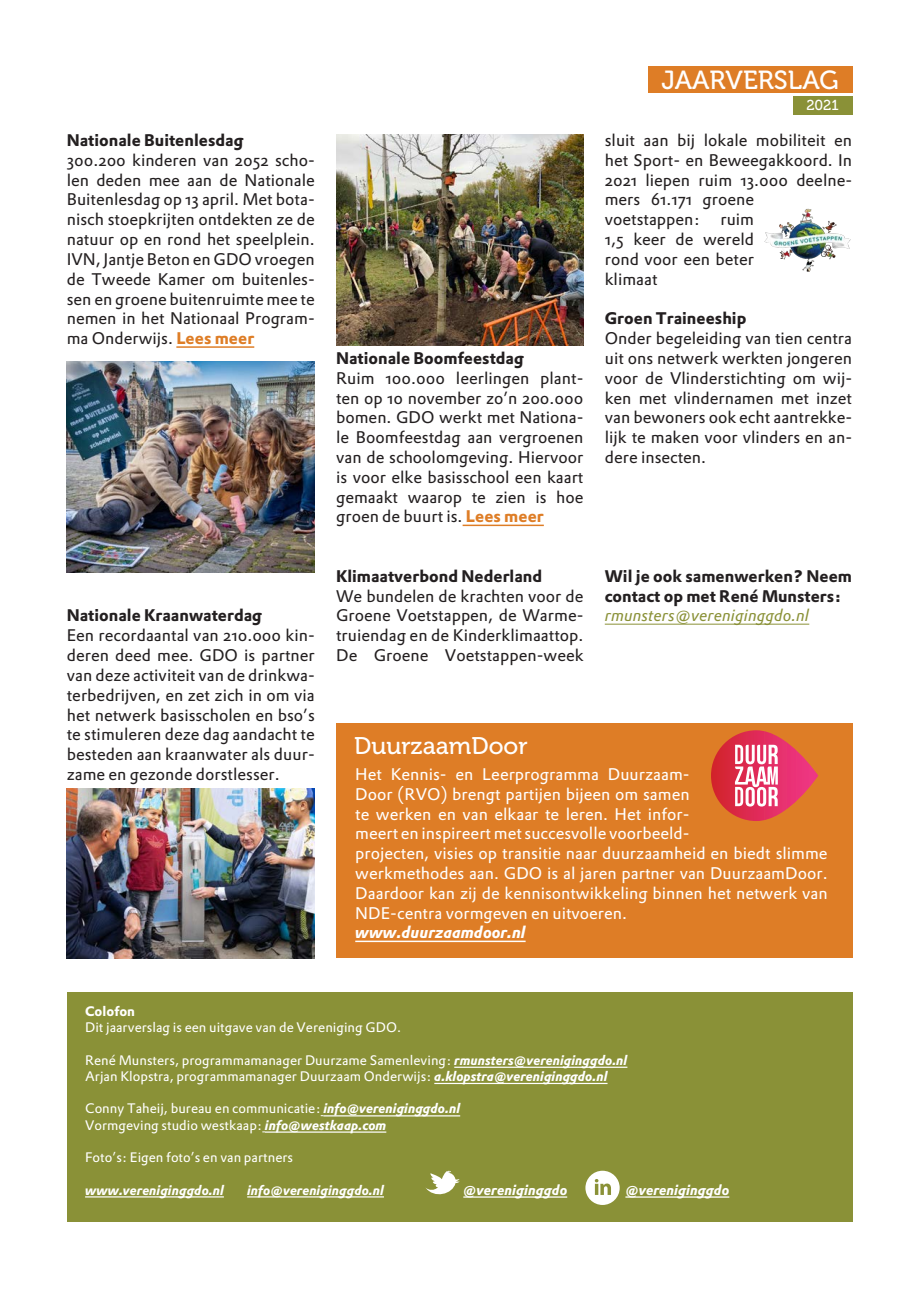
<style>
.page{position:relative;width:919px;height:1289px;background:#fff}
.page>*{position:absolute;margin:0;border:0;box-sizing:border-box;transform-origin:0 0}
.t1{font:26.1px "Museo 500";color:#fff}
.kop_in_inzet{font:24px "Museo 500";color:#fff}
.bodytekst{font:16.5px/19.8px "DTL Prokyon ST";color:#231f20;text-align:justify}
.bodytekst_inzet{font:16.5px/19.8px "DTL Prokyon ST";color:#fff}
.bodytekst_bold{font:700 16.5px/19.8px "DTL Prokyon ST";color:#231f20}
.bodytekst-2{font:italic 16.5px "DTL Prokyon ST";color:#8a9137}
.bodytekst_inzet-2{font:italic 700 16.5px "DTL Prokyon ST";color:#fff}
.t2{font:14.4px "Museo 500";color:#fff}
.bodytekst_inzet-3{font:italic 700 14.25px "DTL Prokyon ST";color:#fff}
.bodytekst_inzet-4{font:13.5px "DTL Prokyon ST";color:#fff}
.bodytekst_inzet-5{font:italic 700 13.5px "DTL Prokyon ST";color:#fff}
.bodytekst_inzet-6{font:700 13.5px "DTL Prokyon ST";color:#fff}
.s1{font-weight:700;color:#de7d26}
.s2{font-weight:700;font-style:italic}
</style>
<div class="page">
<div style="left:647px;top:67px;width:205px;height:26px;background:#de7d26"></div>
<div style="left:792px;top:96px;width:60px;height:18px;background:#8a9137"></div>
<hr style="left:176px;top:346px;width:78px;height:2px;background:#de7d26">
<hr style="left:462px;top:524px;width:82px;height:2px;background:#de7d26">
<hr style="left:604px;top:623px;width:205px;height:1px;background:#8a9137">
<div style="left:336px;top:723px;width:516px;height:234px;background:#de7d26"></div>
<hr style="left:355px;top:940px;width:170px;height:2px;background:#fff">
<svg style="left:711px;top:730px;width:107px;height:91px"></svg>
<svg style="left:734px;top:744px;width:43px;height:62px;background:#ef98ad"></svg>
<div style="left:67px;top:992px;width:785px;height:230px;background:#8a9137"></div>
<hr style="left:454px;top:1066px;width:173px;height:1px;background:#fff">
<hr style="left:434px;top:1082px;width:173px;height:2px;background:#fff">
<hr style="left:323px;top:1115px;width:137px;height:1px;background:#fff">
<hr style="left:265px;top:1131px;width:121px;height:1px;background:#fff">
<hr style="left:85px;top:1196px;width:139px;height:1px;background:#fff">
<hr style="left:247px;top:1196px;width:137px;height:1px;background:#fff">
<hr style="left:463px;top:1196px;width:104px;height:1px;background:#fff">
<hr style="left:625px;top:1196px;width:104px;height:1px;background:#fff">
<img style="left:67px;top:361px;width:248px;height:212px">
<img style="left:67px;top:788px;width:248px;height:170px">
<img style="left:337px;top:134px;width:247px;height:212px">
<img style="left:764px;top:208px;width:87px;height:64px">
<svg style="left:425px;top:1170px;width:34px;height:25px"></svg>
<svg style="left:585px;top:1170px;width:34px;height:34px"></svg>
<p class="bodytekst_bold" style="left:67px;top:130px;width:178px">Nationale Buitenlesdag</p>
<p class="bodytekst" style="left:67px;top:150px;width:249px">300.200 kinderen van 2052 scho&shy;len deden mee aan de Nationale Buitenlesdag op 13 april. Met bota&shy;nisch stoepkrijten ontdekten ze de natuur op en rond het speelplein.<br>IVN, Jantje Beton en GDO vroegen de Tweede Kamer om buitenles&shy;sen en groene buitenruimte mee te nemen in het Nationaal Program&shy;ma Onderwijs. <span class="s1">Lees meer</span></p>
<p class="bodytekst_bold" style="left:67px;top:605px;width:197px">Nationale Kraanwaterdag</p>
<p class="bodytekst" style="left:67px;top:625px;width:249px">Een recordaantal van 210.000 kin&shy;deren deed mee. GDO is partner van deze activiteit van de drinkwa&shy;terbedrijven, en zet zich in om via het netwerk basisscholen en bso’s te stimuleren deze dag aandacht te besteden aan kraanwater als duur&shy;zame en gezonde dorstlesser.</p>
<p class="bodytekst_bold" style="left:336px;top:348px;width:189px">Nationale Boomfeestdag</p>
<p class="bodytekst" style="left:336px;top:368px;width:249px">Ruim 100.000 leerlingen plant&shy;ten op 10 november zo’n 200.000 bomen. GDO werkt met Nationa&shy;le Boomfeestdag aan vergroenen van de schoolomgeving. Hiervoor is voor elke basisschool een kaart gemaakt waarop te zien is hoe groen de buurt is. <span class="s1">Lees meer</span></p>
<p class="bodytekst_bold" style="left:336px;top:566px;width:208px">Klimaatverbond Nederland</p>
<p class="bodytekst" style="left:336px;top:585px;width:249px">We bundelen de krachten voor de Groene Voetstappen, de Warme&shy;truiendag en de Kinderklimaattop.<br>De Groene Voetstappen-week</p>
<h1 class="t1" style="left:661px;top:65px;width:179px">JAARVERSLAG</h1>
<p class="t2" style="left:806px;top:97px;width:34px">2021</p>
<p class="bodytekst" style="left:604px;top:130px;width:249px;text-align:left">sluit aan bij lokale mobiliteit en het Sport- en Beweegakkoord. In<br>2021 liepen ruim 13.000 deelne&shy;mers 61.171 groene voetstappen: ruim<br>1,5 keer de wereld<br>rond voor een beter<br>klimaat</p>
<p class="bodytekst_bold" style="left:604px;top:308px;width:143px">Groen Traineeship</p>
<p class="bodytekst" style="left:604px;top:328px;width:249px">Onder begeleiding van tien centra uit ons netwerk werkten jongeren voor de Vlinderstichting om wij&shy;ken met vlindernamen met inzet van bewoners ook echt aantrekke&shy;lijk te maken voor vlinders en an&shy;dere insecten.</p>
<p class="bodytekst_bold" style="left:604px;top:566px;width:249px">Wil je ook samenwerken? Neem contact op met René Munsters:</p>
<p class="bodytekst-2" style="left:604px;top:605px;width:206px">rmunsters@vereniginggdo.nl</p>
<p class="kop_in_inzet" style="left:354px;top:732px;width:175px">DuurzaamDoor</p>
<p class="bodytekst_inzet" style="left:355px;top:764px;width:474px">Het Kennis- en Leerprogramma Duurzaam-<br>Door (RVO) brengt partijen bijeen om samen<br>te werken en van elkaar te leren. Het infor-<br>meert en inspireert met succesvolle voorbeeld-<br>projecten, visies op transitie naar duurzaamheid en biedt slimme werkmethodes aan. GDO is al jaren partner van DuurzaamDoor.<br>Daardoor kan zij de kennisontwikkeling binnen het netwerk van NDE-centra vormgeven en uitvoeren.</p>
<p class="bodytekst_inzet-2" style="left:355px;top:921px;width:172px">www.duurzaamdoor.nl</p>
<p class="bodytekst_inzet-6" style="left:85px;top:1002px;width:52px">Colofon</p>
<p class="bodytekst_inzet-4" style="left:85px;top:1018px;width:317px">Dit jaarverslag is een uitgave van de Vereniging GDO.</p>
<p class="bodytekst_inzet-4" style="left:85px;top:1051px;width:543px">René Munsters, programmamanager Duurzame Samenleving: <span class="s2">rmunsters@vereniginggdo.nl</span></p>
<p class="bodytekst_inzet-4" style="left:85px;top:1067px;width:524px">Arjan Klopstra, programmamanager Duurzaam Onderwijs: <span class="s2">a.klopstra@vereniginggdo.nl</span></p>
<p class="bodytekst_inzet-4" style="left:85px;top:1099px;width:376px">Conny Taheij, bureau en communicatie: <span class="s2">info@vereniginggdo.nl</span></p>
<p class="bodytekst_inzet-4" style="left:85px;top:1115px;width:303px">Vormgeving studio westkaap: <span class="s2">info@westkaap.com</span></p>
<p class="bodytekst_inzet-4" style="left:85px;top:1148px;width:209px">Foto’s: Eigen foto’s en van partners</p>
<p class="bodytekst_inzet-5" style="left:85px;top:1180px;width:140px">www.vereniginggdo.nl</p>
<p class="bodytekst_inzet-5" style="left:247px;top:1180px;width:138px">info@vereniginggdo.nl</p>
<p class="bodytekst_inzet-3" style="left:463px;top:1179px;width:105px">@vereniginggdo</p>
<p class="bodytekst_inzet-3" style="left:625px;top:1179px;width:105px">@vereniginggdo</p>
</div>
